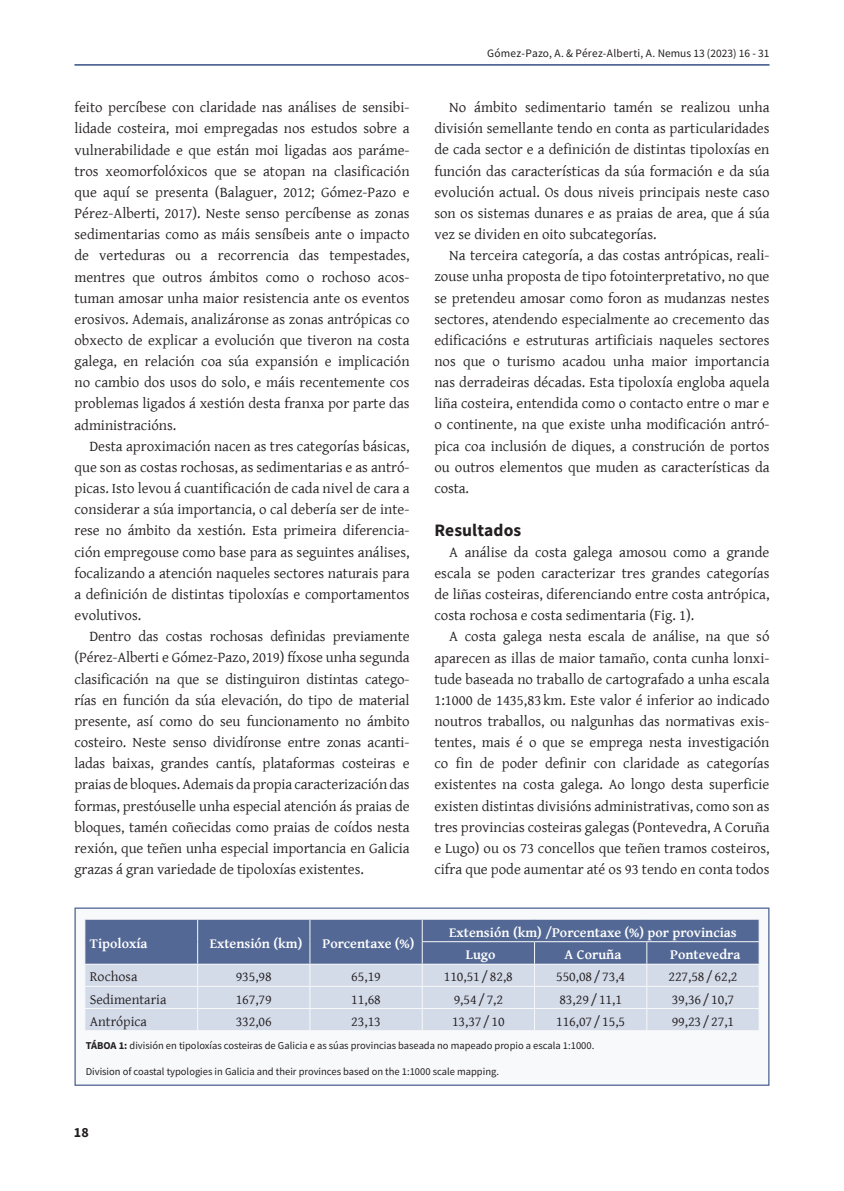
<style>
.page{position:relative;width:844px;height:1191px;background:#fff}
.page>*{position:absolute;margin:0;border:0;box-sizing:border-box;transform-origin:0 0}
.t1{font:700 17.5px "Source Sans Pro";letter-spacing:.005em;color:#231f20}
.t2{font:14.88px/21.2px "Gentium Basic";color:#231f20;text-align:justify}
.t3{font:14px "Gentium Basic";color:#231f20}
.t4{font:700 14px/22.4px "Gentium Basic";color:#fff}
.t5{font:700 14px "Source Sans Pro";color:#231f20}
.t6{font:11.38px "Source Sans Pro";letter-spacing:.015em;color:#231f20}
.t7{font:10.5px "Source Sans Pro";color:#231f20}
.s1{font-weight:700}
</style>
<div class="page">
<div style="left:75px;top:908px;width:693px;height:177px;background:#f8f9fb"></div>
<div style="left:74px;top:907px;width:695px;height:178px;border:1px solid #536895"></div>
<svg style="left:84px;top:919px;width:675px;height:111px;background:#a4b0c9"></svg>
<hr style="left:310px;top:963px;width:112px;height:1px;background:#f8f9fb">
<hr style="left:74px;top:64px;width:695px;height:2px;background:#536895">
<p class="t2" style="left:74px;top:96px;width:336px">feito percíbese con claridade nas análises de sensibi&shy;lidade costeira, moi empregadas nos estudos sobre a vulnerabilidade e que están moi ligadas aos paráme&shy;tros xeomorfolóxicos que se atopan na clasificación que aquí se presenta (Balaguer, 2012; Gómez-Pazo e Pérez-Alberti, 2017). Neste senso percíbense as zonas sedimentarias como as máis sensíbeis ante o impacto de verteduras ou a recorrencia das tempestades, mentres que outros ámbitos como o rochoso acos&shy;tuman amosar unha maior resistencia ante os eventos erosivos. Ademais, analizáronse as zonas antrópicas co obxecto de explicar a evolución que tiveron na costa galega, en relación coa súa expansión e implicación no cambio dos usos do solo, e máis recentemente cos problemas ligados á xestión desta franxa por parte das administracións.</p>
<p class="t2" style="left:74px;top:435px;width:336px;text-indent:15px">Desta aproximación nacen as tres categorías básicas, que son as costas rochosas, as sedimentarias e as antró&shy;picas. Isto levou á cuantificación de cada nivel de cara a considerar a súa importancia, o cal debería ser de inte&shy;rese no ámbito da xestión. Esta primeira diferencia&shy;ción empregouse como base para as seguintes análises, focalizando a atención naqueles sectores naturais para a definición de distintas tipoloxías e comportamentos evolutivos.</p>
<p class="t2" style="left:74px;top:625px;width:336px;text-indent:15px">Dentro das costas rochosas definidas previamente (Pérez-Alberti e Gómez-Pazo, 2019) fíxose unha segunda clasificación na que se distinguiron distintas catego&shy;rías en función da súa elevación, do tipo de material presente, así como do seu funcionamento no ámbito costeiro. Neste senso dividíronse entre zonas acanti&shy;ladas baixas, grandes cantís, plataformas costeiras e praias de bloques. Ademais da propia caracterización das formas, prestóuselle unha especial atención ás praias de bloques, tamén coñecidas como praias de coídos nesta rexión, que teñen unha especial importancia en Galicia grazas á gran variedade de tipoloxías existentes.</p>
<p class="t6" style="left:487px;top:46px;width:284px">Gómez-Pazo, A. &amp; Pérez-Alberti, A. Nemus 13 (2023) 16 - 31</p>
<p class="t2" style="left:434px;top:96px;width:336px;text-indent:15px">No ámbito sedimentario tamén se realizou unha división semellante tendo en conta as particularidades de cada sector e a definición de distintas tipoloxías en función das características da súa formación e da súa evolución actual. Os dous niveis principais neste caso son os sistemas dunares e as praias de area, que á súa vez se dividen en oito subcategorías.</p>
<p class="t2" style="left:434px;top:244px;width:336px;text-indent:15px">Na terceira categoría, a das costas antrópicas, reali&shy;zouse unha proposta de tipo fotointerpretativo, no que se pretendeu amosar como foron as mudanzas nestes sectores, atendendo especialmente ao crecemento das edificacións e estruturas artificiais naqueles sectores nos que o turismo acadou unha maior importancia nas derradeiras décadas. Esta tipoloxía engloba aquela liña costeira, entendida como o contacto entre o mar e o continente, na que existe unha modificación antró&shy;pica coa inclusión de diques, a construción de portos ou outros elementos que muden as características da costa.</p>
<p class="t1" style="left:434px;top:518px;width:88px">Resultados</p>
<p class="t2" style="left:434px;top:541px;width:336px;text-indent:15px">A análise da costa galega amosou como a grande escala se poden caracterizar tres grandes categorías de liñas costeiras, diferenciando entre costa antrópica, costa rochosa e costa sedimentaria (Fig. 1).</p>
<p class="t2" style="left:434px;top:625px;width:336px;text-indent:15px">A costa galega nesta escala de análise, na que só aparecen as illas de maior tamaño, conta cunha lonxi&shy;tude baseada no traballo de cartografado a unha escala 1:1000 de 1435,83 km. Este valor é inferior ao indicado noutros traballos, ou nalgunhas das normativas exis&shy;tentes, mais é o que se emprega nesta investigación co fin de poder definir con claridade as categorías existentes na costa galega. Ao longo desta superficie existen distintas divisións administrativas, como son as tres provincias costeiras galegas (Pontevedra, A Coruña e Lugo) ou os 73 concellos que teñen tramos costeiros, cifra que pode aumentar até os 93 tendo en conta todos</p>
<p class="t4" style="left:90px;top:931px;width:59px">Tipoloxía</p>
<p class="t4" style="left:210px;top:931px;width:94px">Extensión (km)</p>
<p class="t4" style="left:322px;top:931px;width:94px">Porcentaxe (%)</p>
<p class="t4" style="left:466px;top:920px;width:272px;text-indent:-17px">Extensión (km) /Porcentaxe (%) por provincias<br>Lugo</p>
<p class="t4" style="left:564px;top:942px;width:58px">A Coruña</p>
<p class="t4" style="left:670px;top:942px;width:72px">Pontevedra</p>
<p class="t3" style="left:90px;top:966px;width:49px">Rochosa</p>
<p class="t3" style="left:236px;top:966px;width:38px">935,98</p>
<p class="t3" style="left:351px;top:966px;width:31px">65,19</p>
<p class="t3" style="left:443px;top:966px;width:71px">110,51 / 82,8</p>
<p class="t3" style="left:556px;top:966px;width:71px">550,08 / 73,4</p>
<p class="t3" style="left:668px;top:966px;width:71px">227,58 / 62,2</p>
<p class="t3" style="left:90px;top:988px;width:78px">Sedimentaria</p>
<p class="t3" style="left:236px;top:988px;width:38px">167,79</p>
<p class="t3" style="left:351px;top:988px;width:31px">11,68</p>
<p class="t3" style="left:453px;top:988px;width:51px">9,54 / 7,2</p>
<p class="t3" style="left:559px;top:988px;width:64px">83,29 / 11,1</p>
<p class="t3" style="left:671px;top:988px;width:64px">39,36 / 10,7</p>
<p class="t3" style="left:90px;top:1011px;width:59px">Antrópica</p>
<p class="t3" style="left:236px;top:1011px;width:38px">332,06</p>
<p class="t3" style="left:351px;top:1011px;width:31px">23,13</p>
<p class="t3" style="left:452px;top:1011px;width:54px">13,37 / 10</p>
<p class="t3" style="left:556px;top:1011px;width:71px">116,07 / 15,5</p>
<p class="t3" style="left:671px;top:1011px;width:64px">99,23 / 27,1</p>
<p class="t7" style="left:86px;top:1038px;width:510px"><span class="s1">TÁBOA 1:</span> división en tipoloxías costeiras de Galicia e as súas provincias baseada no mapeado propio a escala 1:1000.</p>
<p class="t7" style="left:86px;top:1064px;width:414px">Division of coastal typologies in Galicia and their provinces based on the 1:1000 scale mapping.</p>
<p class="t5" style="left:74px;top:1122px;width:16px">18</p>
</div>
